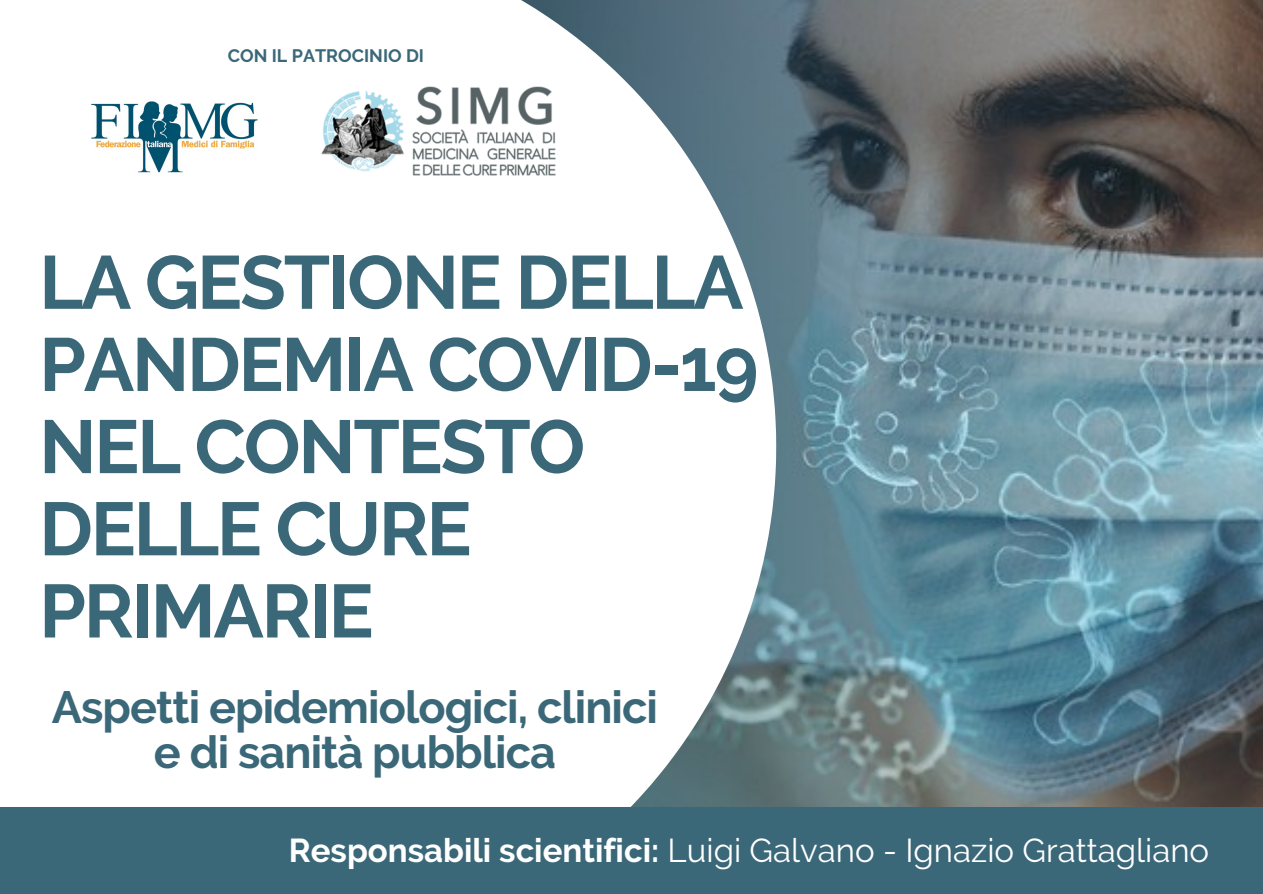
<style>
.page{position:relative;width:1263px;height:894px;background:#fff}
.page>*{position:absolute;margin:0;border:0;box-sizing:border-box;transform-origin:0 0}
.t1{font:700 75px/82.1px "Raleway";letter-spacing:-.03em;color:#3b6879}
.t2{font:700 45px/45px "Raleway";letter-spacing:-.02em;color:#3b6879;text-align:center}
.t3{font:33px "Raleway";color:#fff}
.t4{font:700 18px "Raleway";color:#3b6879}
.s1{font-weight:700}
</style>
<div class="page">
<img style="left:776px;top:0;width:487px;height:869px">
<svg style="left:521px;top:0;width:255px;height:807px"></svg>
<img style="left:91px;top:101px;width:167px;height:72px">
<img style="left:321px;top:84px;width:239px;height:95px">
<div style="left:0;top:807px;width:1262px;height:86px;background:#3b6879"></div>
<p class="t4" style="left:228px;top:45px;width:198px">CON IL PATROCINIO DI</p>
<p class="t1" style="left:39px;top:241px;width:721px">LA GESTIONE DELLA<br>PANDEMIA COVID-19<br>NEL CONTESTO<br>DELLE CURE<br>PRIMARIE</p>
<p class="t2" style="left:52px;top:684px;width:608px">Aspetti epidemiologici, clinici e di sanità pubblica</p>
<p class="t3" style="left:289px;top:830px;width:922px"><span class="s1">Responsabili scientifici:</span> Luigi Galvano - Ignazio Grattagliano</p>
</div>
